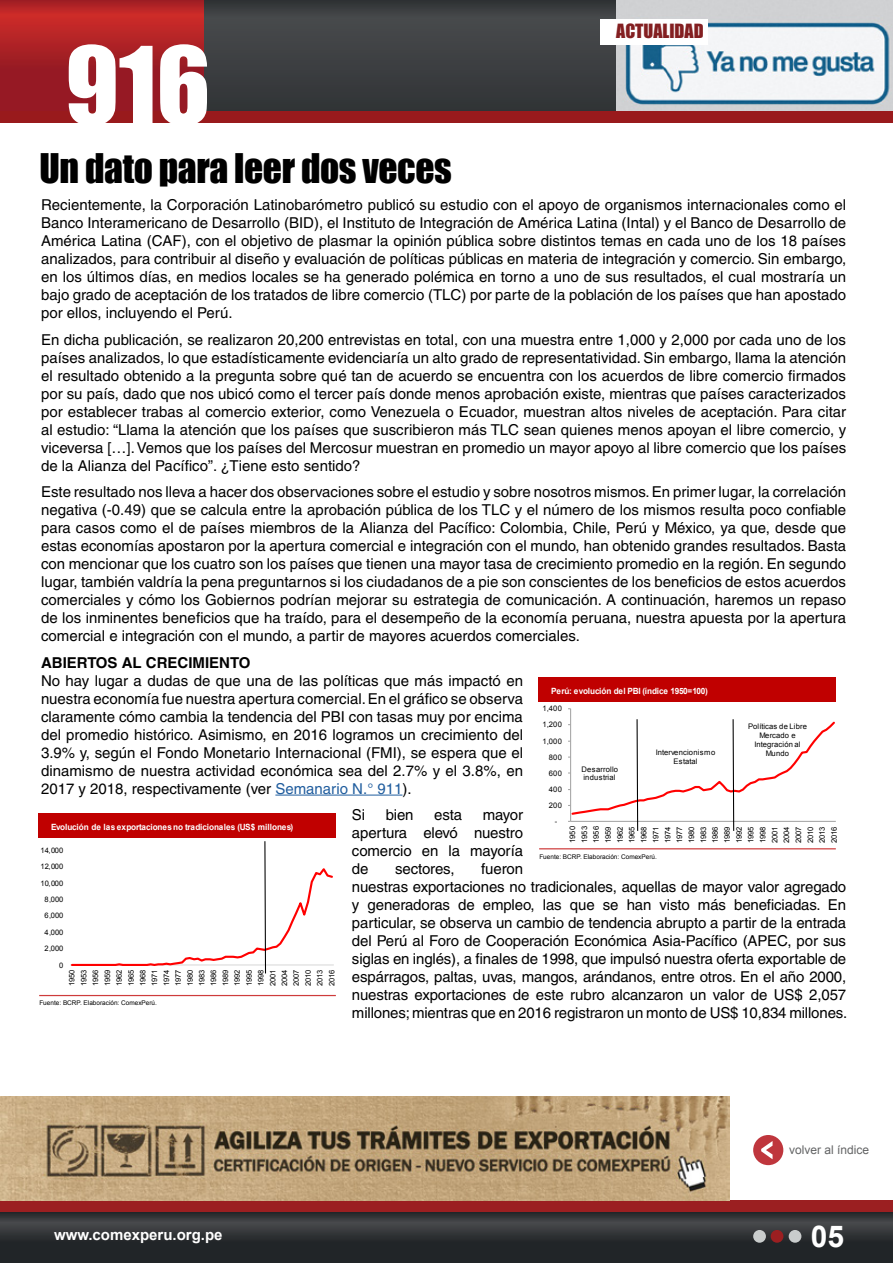
<style>
.page{position:relative;width:893px;height:1263px;background:#fff}
.page>*{position:absolute;margin:0;border:0;box-sizing:border-box;transform-origin:0 0}
.t1{font:99px "Impact";color:#fff}
.t2{font:37.5px "Impact";letter-spacing:-.01em;color:#000}
.t3{font:700 30px "Arial";color:#fff}
.t4{font:18px "Impact";color:#831f21}
.t5{font:15px/18px "Helvetica";letter-spacing:-.01em;color:#000;text-align:justify}
.t6{font:700 15px "Helvetica";color:#000}
.t7{font:700 15px "Arial";color:#fff}
.t8{font:12px "Arial";color:#636465}
.t9{font:700 8.55px "Arial";letter-spacing:-.02em;color:#fff;scale:.96 1}
.t10{font:7.65px/11.9px "Arial";letter-spacing:.025em;color:#000;text-align:center}
.t11{font:7.5px/11.9px "Arial";letter-spacing:.025em;color:#000;text-align:justify}
.t12{font:6.45px "Arial";color:#000}
.s1{color:#205d9e}
</style>
<div class="page">
<div style="left:200px;top:0;width:693px;height:123px;background:#3c3e41"></div>
<img style="left:617px;top:0;width:276px;height:111px">
<svg style="left:0;top:1212px;width:893px;height:51px;background:#2c2f32"></svg>
<div style="left:0;top:1200px;width:893px;height:12px;background:#9b1f21"></div>
<div style="left:753px;top:1230px;width:13px;height:13px;background:#c9cccc;border-radius:50%"></div>
<div style="left:771px;top:1230px;width:12px;height:13px;background:#9b1f21;border-radius:50%"></div>
<div style="left:789px;top:1230px;width:12px;height:13px;background:#c9cccc;border-radius:50%"></div>
<div style="left:753px;top:1135px;width:30px;height:30px;background:#bf363d;border-radius:50%"></div>
<svg style="left:761px;top:1141px;width:11px;height:18px"></svg>
<svg style="left:0;top:0;width:203px;height:111px;background:#a71f25"></svg>
<div style="left:0;top:111px;width:893px;height:12px;background:#991a1c"></div>
<div style="left:600px;top:19px;width:108px;height:25px;background:#fff"></div>
<hr style="left:275px;top:795px;width:127px;height:1px;background:#205d9e">
<img style="left:0;top:1096px;width:730px;height:104px">
<div style="left:539px;top:677px;width:297px;height:25px;background:#c00000"></div>
<hr style="left:539px;top:848px;width:297px;height:1px;background:#ce3b3b">
<hr style="left:570px;top:709px;width:1px;height:112px;background:#a6a6a6">
<svg style="left:568px;top:718px;width:268px;height:113px"></svg>
<div style="left:648px;top:745px;width:76px;height:34px;background:#fff"></div>
<div style="left:39px;top:813px;width:297px;height:25px;background:#c00000"></div>
<hr style="left:39px;top:995px;width:297px;height:1px;background:#ce3b3b">
<svg style="left:70px;top:841px;width:264px;height:133px"></svg>
<h1 class="t1" style="left:65px;top:8px;width:147px">916</h1>
<h2 class="t2" style="left:40px;top:139px;width:414px">Un dato para leer dos veces</h2>
<p class="t4" style="left:616px;top:17px;width:89px">ACTUALIDAD</p>
<p class="t5" style="left:41px;top:196px;width:807px">Recientemente, la Corporación Latinobarómetro publicó su estudio con el apoyo de organismos internacionales como el Banco Interamericano de Desarrollo (BID), el Instituto de Integración de América Latina (Intal) y el Banco de Desarrollo de América Latina (CAF), con el objetivo de plasmar la opinión pública sobre distintos temas en cada uno de los 18 países analizados, para contribuir al diseño y evaluación de políticas públicas en materia de integración y comercio. Sin embargo, en los últimos días, en medios locales se ha generado polémica en torno a uno de sus resultados, el cual mostraría un bajo grado de aceptación de los tratados de libre comercio (TLC) por parte de la población de los países que han apostado por ellos, incluyendo el Perú.</p>
<p class="t5" style="left:41px;top:330px;width:807px">En dicha publicación, se realizaron 20,200 entrevistas en total, con una muestra entre 1,000 y 2,000 por cada uno de los países analizados, lo que estadísticamente evidenciaría un alto grado de representatividad. Sin embargo, llama la atención el resultado obtenido a la pregunta sobre qué tan de acuerdo se encuentra con los acuerdos de libre comercio firmados por su país, dado que nos ubicó como el tercer país donde menos aprobación existe, mientras que países caracterizados por establecer trabas al comercio exterior, como Venezuela o Ecuador, muestran altos niveles de aceptación. Para citar al estudio: “Llama la atención que los países que suscribieron más TLC sean quienes menos apoyan el libre comercio, y viceversa […]. Vemos que los países del Mercosur muestran en promedio un mayor apoyo al libre comercio que los países de la Alianza del Pacífico”. ¿Tiene esto sentido?</p>
<p class="t5" style="left:41px;top:483px;width:807px">Este resultado nos lleva a hacer dos observaciones sobre el estudio y sobre nosotros mismos. En primer lugar, la correlación negativa (-0.49) que se calcula entre la aprobación pública de los TLC y el número de los mismos resulta poco confiable para casos como el de países miembros de la Alianza del Pacífico: Colombia, Chile, Perú y México, ya que, desde que estas economías apostaron por la apertura comercial e integración con el mundo, han obtenido grandes resultados. Basta con mencionar que los cuatro son los países que tienen una mayor tasa de crecimiento promedio en la región. En segundo lugar, también valdría la pena preguntarnos si los ciudadanos de a pie son conscientes de los beneficios de estos acuerdos comerciales y cómo los Gobiernos podrían mejorar su estrategia de comunicación. A continuación, haremos un repaso de los inminentes beneficios que ha traído, para el desempeño de la economía peruana, nuestra apuesta por la apertura comercial e integración con el mundo, a partir de mayores acuerdos comerciales.</p>
<p class="t6" style="left:41px;top:653px;width:211px">ABIERTOS AL CRECIMIENTO</p>
<p class="t5" style="left:41px;top:671px;width:484px">No hay lugar a dudas de que una de las políticas que más impactó en nuestra economía fue nuestra apertura comercial. En el gráfico se observa claramente cómo cambia la tendencia del PBI con tasas muy por encima del promedio histórico. Asimismo, en 2016 logramos un crecimiento del 3.9% y, según el Fondo Monetario Internacional (FMI), se espera que el dinamismo de nuestra actividad económica sea del 2.7% y el 3.8%, en 2017 y 2018, respectivamente (ver <span class="s1">Semanario N.° 911</span>).</p>
<p class="t5" style="left:352px;top:806px;width:15px">Si</p>
<p class="t5" style="left:386px;top:806px;width:29px">bien</p>
<p class="t5" style="left:434px;top:806px;width:29px">esta</p>
<p class="t9" style="left:551px;top:685px;width:165px">Perú: evolución del PBI (índice 1950=100)</p>
<p class="t10" style="left:542px;top:703px;width:21px">1,400</p>
<p class="t10" style="left:542px;top:719px;width:21px">1,200</p>
<p class="t10" style="left:748px;top:722px;width:60px;line-height:8.9px">Políticas de Libre<br>Mercado e<br>Integración al<br>Mundo</p>
<p class="t10" style="left:542px;top:735px;width:21px">1,000</p>
<p class="t10" style="left:656px;top:748px;width:61px;line-height:8.9px">Intervencionismo<br>Estatal</p>
<p class="t10" style="left:549px;top:751px;width:15px">800</p>
<p class="t10" style="left:581px;top:764px;width:38px;line-height:8.9px;text-align:left">Desarrollo industrial</p>
<p class="t10" style="left:549px;top:767px;width:15px">600</p>
<p class="t10" style="left:549px;top:783px;width:15px">400</p>
<p class="t10" style="left:549px;top:799px;width:15px">200</p>
<p class="t5" style="left:352px;top:806px;width:173px;text-indent:131px">mayor apertura elevó nuestro comercio en la mayoría de</p>
<p class="t10" style="left:555px;top:815px;width:4px">-</p>
<p class="t9" style="left:51px;top:821px;width:254px">Evolución de las exportaciones no tradicionales (US$ millones)</p>
<p class="t10" style="left:567px;top:843px;width:19px;text-align:justify;rotate:-90deg">1950<br>1953<br>1956<br>1959<br>1962<br>1965<br>1968<br>1971<br>1974<br>1977<br>1980<br>1983<br>1986<br>1989<br>1992<br>1995<br>1998<br>2001<br>2004<br>2007<br>2010<br>2013<br>2016</p>
<p class="t11" style="left:40px;top:844px;width:25px">14,000</p>
<p class="t12" style="left:539px;top:852px;width:119px">Fuente: BCRP. Elaboración: ComexPerú.</p>
<p class="t5" style="left:352px;top:860px;width:497px;text-align:left;text-indent:129px">fueron<br>nuestras exportaciones no tradicionales, aquellas de mayor valor agregado y generadoras de empleo, las que se han visto más beneficiadas. En particular, se observa un cambio de tendencia abrupto a partir de la entrada del Perú al Foro de Cooperación Económica Asia-Pacífico (APEC, por sus siglas en inglés), a finales de 1998, que impulsó nuestra oferta exportable de espárragos, paltas, uvas, mangos, arándanos, entre otros. En el año 2000, nuestras exportaciones de este rubro alcanzaron un valor de US$ 2,057 millones; mientras que en 2016 registraron un monto de US$ 10,834 millones.</p>
<p class="t11" style="left:40px;top:861px;width:25px">12,000</p>
<p class="t5" style="left:395px;top:860px;width:61px">sectores,</p>
<p class="t11" style="left:40px;top:877px;width:25px">10,000</p>
<p class="t11" style="left:45px;top:893px;width:20px">8,000</p>
<p class="t11" style="left:45px;top:910px;width:20px">6,000</p>
<p class="t11" style="left:45px;top:926px;width:20px">4,000</p>
<p class="t11" style="left:45px;top:943px;width:20px">2,000</p>
<p class="t11" style="left:59px;top:959px;width:6px">0</p>
<p class="t11" style="left:66px;top:986px;width:18px;rotate:-90deg">1950<br>1953<br>1956<br>1959<br>1962<br>1965<br>1968<br>1971<br>1974<br>1977<br>1980<br>1983<br>1986<br>1989<br>1992<br>1995<br>1998<br>2001<br>2004<br>2007<br>2010<br>2013<br>2016</p>
<p class="t12" style="left:39px;top:999px;width:119px">Fuente: BCRP. Elaboración: ComexPerú.</p>
<p class="t7" style="left:54px;top:1225px;width:170px">www.comexperu.org.pe</p>
<p class="t8" style="left:789px;top:1142px;width:82px">volver al índice</p>
<h3 class="t3" style="left:811px;top:1216px;width:35px">05</h3>
</div>
